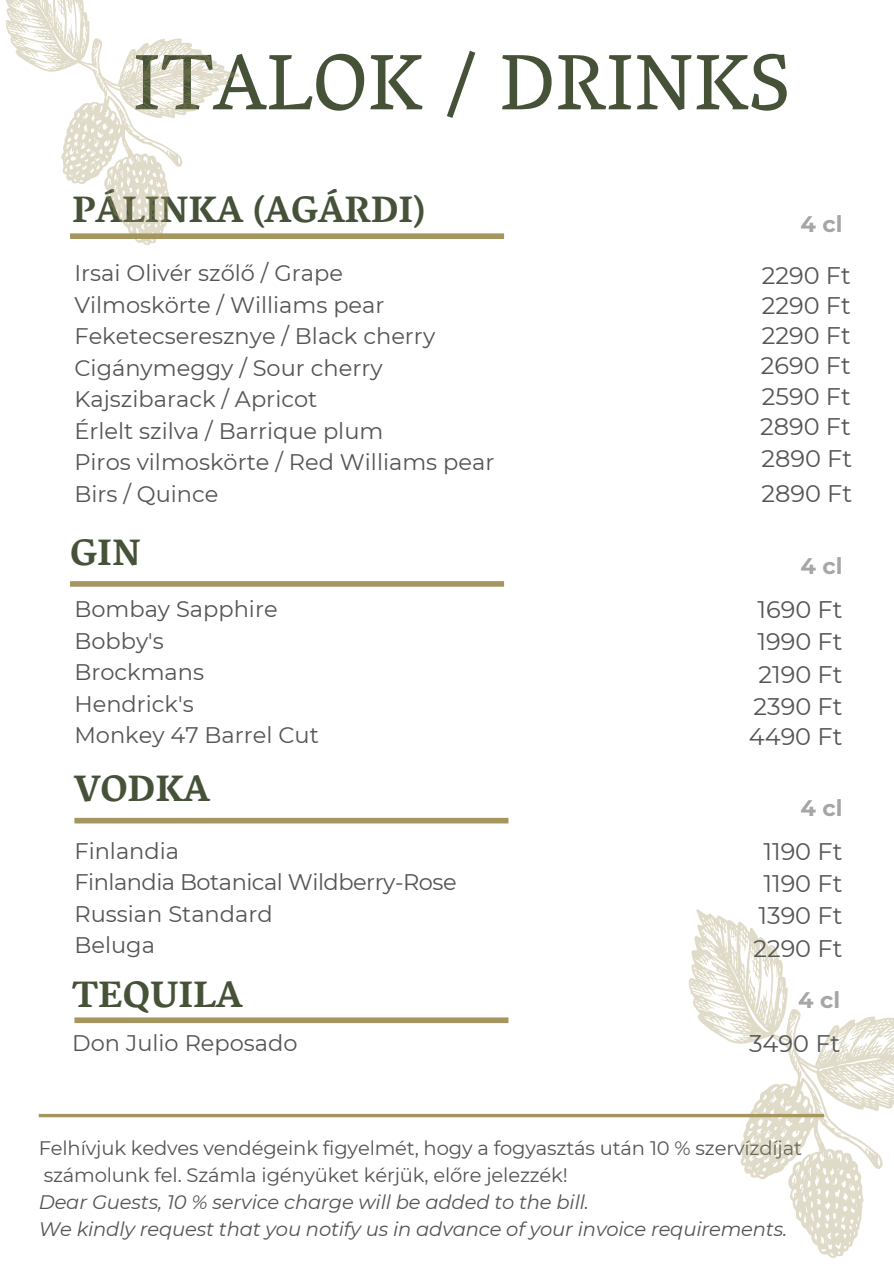
<style>
.page{position:relative;width:894px;height:1264px;background:#fff}
.page>*{position:absolute;margin:0;border:0;box-sizing:border-box;transform-origin:0 0}
.t1{font:80.1px "Vesper Libre";color:#455238}
.t2{font:700 37.5px "Vesper Libre";color:#455238}
.t3{font:24px "Montserrat";color:#545454}
.t4{font:22.5px/31.5px "Montserrat";color:#545454}
.t5{font:22.5px/31.5px "Montserrat";letter-spacing:-.02em;color:#545454}
.t6{font:700 22.5px "Montserrat";color:#a6a6a6}
.t7{font:19.5px "Montserrat";letter-spacing:-.01em;color:#545454}
.t8{font:italic 19.5px "Montserrat";letter-spacing:-.01em;color:#545454}
</style>
<div class="page">
<svg style="left:6px;top:0;width:234px;height:245px"></svg>
<svg style="left:39px;top:1113px;width:649px;height:4px;fill:#a4965e"></svg>
<div style="left:70px;top:233px;width:434px;height:6px;background:#a4965e"></div>
<div style="left:70px;top:581px;width:434px;height:5px;background:#a4965e"></div>
<svg style="left:688px;top:909px;width:205px;height:348px"></svg>
<div style="left:74px;top:817px;width:434px;height:6px;background:#a4965e"></div>
<div style="left:74px;top:1017px;width:434px;height:6px;background:#a4965e"></div>
<p class="t1" style="left:133px;top:35px;width:659px">ITALOK / DRINKS</p>
<h1 class="t2" style="left:72px;top:188px;width:354px">PÁLINKA (AGÁRDI)</h1>
<h4 class="t6" style="left:800px;top:210px;width:43px">4 cl</h4>
<h4 class="t4" style="left:74px;top:257px;width:270px">Irsai Olivér szőlő / Grape</h4>
<h4 class="t3" style="left:761px;top:260px;width:90px">2290 Ft</h4>
<h4 class="t4" style="left:74px;top:289px;width:421px">Vilmoskörte / Williams pear<br>Feketecseresznye / Black cherry<br>Cigánymeggy / Sour cherry<br>Kajszibarack / Apricot<br>Érlelt szilva / Barrique plum<br>Piros vilmoskörte / Red Williams pear<br>Birs / Quince</h4>
<h4 class="t3" style="left:761px;top:290px;width:90px">2290 Ft</h4>
<h4 class="t3" style="left:761px;top:321px;width:90px">2290 Ft</h4>
<h4 class="t3" style="left:760px;top:351px;width:91px">2690 Ft</h4>
<h4 class="t3" style="left:761px;top:381px;width:90px">2590 Ft</h4>
<h4 class="t3" style="left:760px;top:411px;width:92px">2890 Ft</h4>
<h4 class="t3" style="left:761px;top:444px;width:92px">2890 Ft</h4>
<h2 class="t3" style="left:761px;top:479px;width:92px">2890 Ft</h2>
<h3 class="t2" style="left:70px;top:529px;width:72px">GIN</h3>
<h4 class="t4" style="left:74px;top:593px;width:246px">Bombay Sapphire<br>Bobby's<br>Brockmans<br>Hendrick's<br>Monkey 47 Barrel Cut</h4>
<h4 class="t2" style="left:74px;top:766px;width:137px">VODKA</h4>
<h4 class="t5" style="left:74px;top:835px;width:383px">Finlandia<br>Finlandia Botanical Wildberry-Rose<br>Russian Standard<br>Beluga</h4>
<h3 class="t2" style="left:72px;top:971px;width:171px">TEQUILA</h3>
<p class="t4" style="left:72px;top:1026px;width:227px">Don Julio Reposado</p>
<h4 class="t6" style="left:800px;top:552px;width:43px">4 cl</h4>
<h4 class="t3" style="left:757px;top:595px;width:86px">1690 Ft</h4>
<h4 class="t3" style="left:757px;top:627px;width:86px">1990 Ft</h4>
<h2 class="t3" style="left:758px;top:659px;width:86px">2190 Ft</h2>
<h4 class="t3" style="left:753px;top:692px;width:90px">2390 Ft</h4>
<h3 class="t3" style="left:748px;top:722px;width:95px">4490 Ft</h3>
<h4 class="t6" style="left:800px;top:794px;width:43px">4 cl</h4>
<h4 class="t3" style="left:763px;top:836px;width:81px">1190 Ft</h4>
<p class="t3" style="left:763px;top:868px;width:81px">1190 Ft</p>
<h2 class="t3" style="left:758px;top:901px;width:85px">1390 Ft</h2>
<h4 class="t3" style="left:753px;top:933px;width:90px">2290 Ft</h4>
<p class="t6" style="left:798px;top:986px;width:43px">4 cl</p>
<h4 class="t3" style="left:748px;top:1028px;width:93px">3490 Ft</h4>
<h2 class="t7" style="left:39px;top:1135px;width:764px">Felhívjuk kedves vendégeink figyelmét, hogy a fogyasztás után 10 % szervízdíjat</h2>
<h3 class="t7" style="left:44px;top:1162px;width:525px">számolunk fel. Számla igényüket kérjük, előre jelezzék!</h3>
<h4 class="t8" style="left:39px;top:1189px;width:551px">Dear Guests, 10 % service charge will be added to the bill.</h4>
<h4 class="t8" style="left:39px;top:1216px;width:749px">We kindly request that you notify us in advance of your invoice requirements.</h4>
</div>
